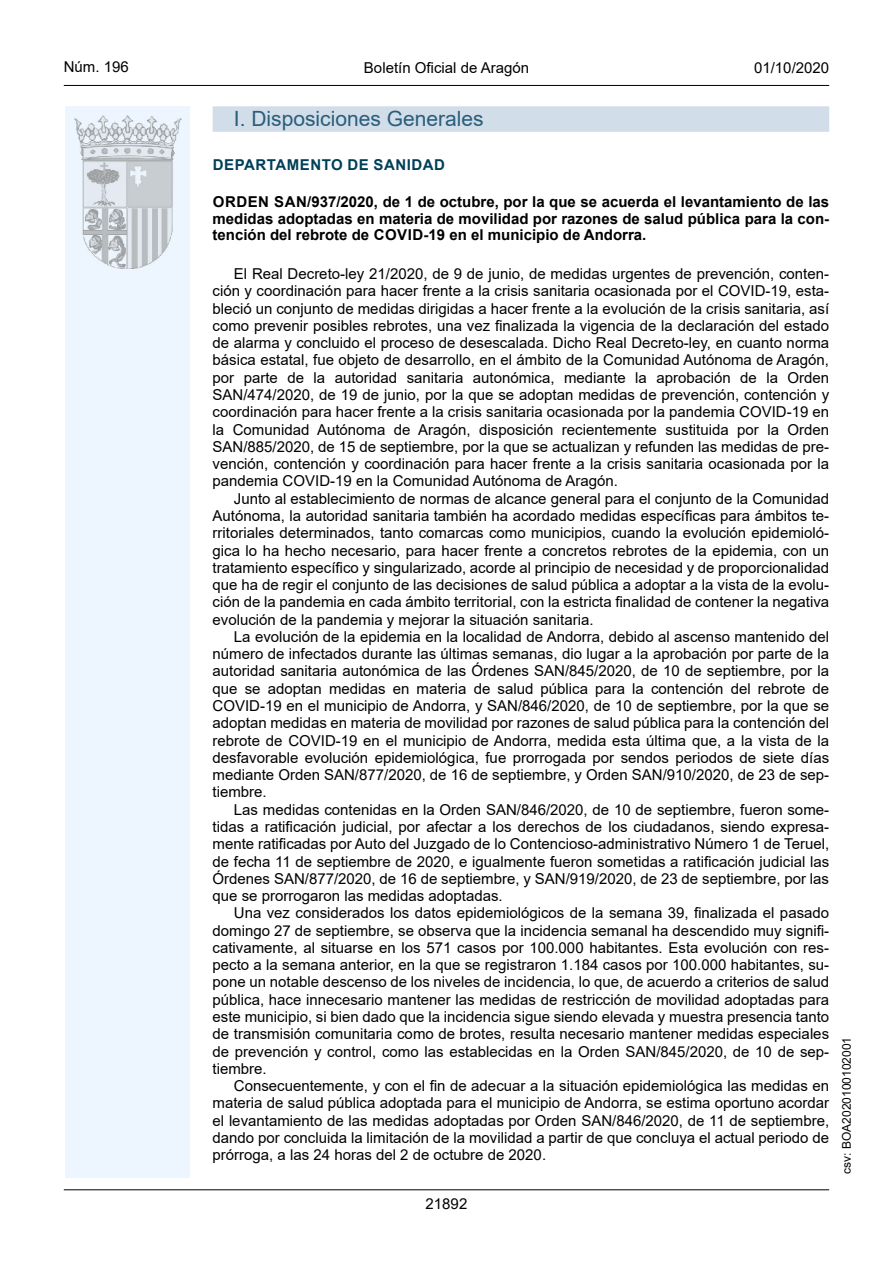
<style>
.page{position:relative;width:893px;height:1263px;background:#fff}
.page>*{position:absolute;margin:0;border:0;box-sizing:border-box;transform-origin:0 0}
.Titulo_sec{font:21px "Arial";color:#2a5e7a}
.inicio_de_parrafo{font:15px/17.2px "Arial";color:#000;text-align:justify}
.Titulo_text{font:700 15px/16.5px "Arial";color:#000;text-align:justify}
.estilo_head-c{font:15px "Arial";color:#000}
.emisor_text{font:700 15px "Arial";letter-spacing:.035em;color:#003f58}
.estilo_head-d{font:15px "Arial";color:#000}
.estilo_head-i{font:15px "Arial";color:#000}
.estilo_head-i-2{font:12px "Arial";color:#000}
</style>
<div class="page">
<hr style="left:64px;top:1189px;width:765px;height:1px;background:#000">
<hr style="left:64px;top:85px;width:765px;height:1px;background:#000">
<div style="left:65px;top:106px;width:125px;height:1072px;background:#edf6fe"></div>
<img style="left:75px;top:115px;width:106px;height:153px">
<div style="left:213px;top:106px;width:616px;height:26px;background:#d1dde8"></div>
<p class="estilo_head-i" style="left:64px;top:57px;width:67px">Núm. 196</p>
<p class="estilo_head-c" style="left:364px;top:57px;width:167px">Boletín Oficial de Aragón</p>
<p class="estilo_head-d" style="left:754px;top:57px;width:77px">01/10/2020</p>
<p class="Titulo_sec" style="left:234px;top:104px;width:251px">I. Disposiciones Generales</p>
<p class="emisor_text" style="left:213px;top:154px;width:234px">DEPARTAMENTO DE SANIDAD</p>
<p class="Titulo_text" style="left:213px;top:194px;width:618px">ORDEN SAN/937/2020, de 1 de octubre, por la que se acuerda el levantamiento de las medidas adoptadas en materia de movilidad por razones de salud pública para la con&shy;tención del rebrote de COVID-19 en el municipio de Andorra.</p>
<p class="inicio_de_parrafo" style="left:213px;top:265px;width:618px;text-indent:21px">El Real Decreto-ley 21/2020, de 9 de junio, de medidas urgentes de prevención, conten&shy;ción y coordinación para hacer frente a la crisis sanitaria ocasionada por el COVID-19, esta&shy;bleció un conjunto de medidas dirigidas a hacer frente a la evolución de la crisis sanitaria, así como prevenir posibles rebrotes, una vez finalizada la vigencia de la declaración del estado de alarma y concluido el proceso de desescalada. Dicho Real Decreto-ley, en cuanto norma básica estatal, fue objeto de desarrollo, en el ámbito de la Comunidad Autónoma de Aragón, por parte de la autoridad sanitaria autonómica, mediante la aprobación de la Orden SAN/474/2020, de 19 de junio, por la que se adoptan medidas de prevención, contención y coordinación para hacer frente a la crisis sanitaria ocasionada por la pandemia COVID-19 en la Comunidad Autónoma de Aragón, disposición recientemente sustituida por la Orden SAN/885/2020, de 15 de septiembre, por la que se actualizan y refunden las medidas de pre&shy;vención, contención y coordinación para hacer frente a la crisis sanitaria ocasionada por la pandemia COVID-19 en la Comunidad Autónoma de Aragón.</p>
<p class="inicio_de_parrafo" style="left:213px;top:490px;width:618px;text-indent:21px">Junto al establecimiento de normas de alcance general para el conjunto de la Comunidad Autónoma, la autoridad sanitaria también ha acordado medidas específicas para ámbitos te&shy;rritoriales determinados, tanto comarcas como municipios, cuando la evolución epidemioló&shy;gica lo ha hecho necesario, para hacer frente a concretos rebrotes de la epidemia, con un tratamiento específico y singularizado, acorde al principio de necesidad y de proporcionalidad que ha de regir el conjunto de las decisiones de salud pública a adoptar a la vista de la evolu&shy;ción de la pandemia en cada ámbito territorial, con la estricta finalidad de contener la negativa evolución de la pandemia y mejorar la situación sanitaria.</p>
<p class="inicio_de_parrafo" style="left:213px;top:628px;width:618px;text-indent:21px">La evolución de la epidemia en la localidad de Andorra, debido al ascenso mantenido del número de infectados durante las últimas semanas, dio lugar a la aprobación por parte de la autoridad sanitaria autonómica de las Órdenes SAN/845/2020, de 10 de septiembre, por la que se adoptan medidas en materia de salud pública para la contención del rebrote de COVID-19 en el municipio de Andorra, y SAN/846/2020, de 10 de septiembre, por la que se adoptan medidas en materia de movilidad por razones de salud pública para la contención del rebrote de COVID-19 en el municipio de Andorra, medida esta última que, a la vista de la desfavorable evolución epidemiológica, fue prorrogada por sendos periodos de siete días mediante Orden SAN/877/2020, de 16 de septiembre, y Orden SAN/910/2020, de 23 de sep&shy;tiembre.</p>
<p class="inicio_de_parrafo" style="left:213px;top:801px;width:618px;text-indent:21px">Las medidas contenidas en la Orden SAN/846/2020, de 10 de septiembre, fueron some&shy;tidas a ratificación judicial, por afectar a los derechos de los ciudadanos, siendo expresa&shy;mente ratificadas por Auto del Juzgado de lo Contencioso-administrativo Número 1 de Teruel, de fecha 11 de septiembre de 2020, e igualmente fueron sometidas a ratificación judicial las Órdenes SAN/877/2020, de 16 de septiembre, y SAN/919/2020, de 23 de septiembre, por las que se prorrogaron las medidas adoptadas.</p>
<p class="inicio_de_parrafo" style="left:213px;top:904px;width:618px;text-indent:21px">Una vez considerados los datos epidemiológicos de la semana 39, finalizada el pasado domingo 27 de septiembre, se observa que la incidencia semanal ha descendido muy signifi&shy;cativamente, al situarse en los 571 casos por 100.000 habitantes. Esta evolución con res&shy;pecto a la semana anterior, en la que se registraron 1.184 casos por 100.000 habitantes, su&shy;pone un notable descenso de los niveles de incidencia, lo que, de acuerdo a criterios de salud pública, hace innecesario mantener las medidas de restricción de movilidad adoptadas para este municipio, si bien dado que la incidencia sigue siendo elevada y muestra presencia tanto de transmisión comunitaria como de brotes, resulta necesario mantener medidas especiales de prevención y control, como las establecidas en la Orden SAN/845/2020, de 10 de sep&shy;tiembre.</p>
<p class="inicio_de_parrafo" style="left:213px;top:1077px;width:618px;text-indent:21px">Consecuentemente, y con el fin de adecuar a la situación epidemiológica las medidas en materia de salud pública adoptada para el municipio de Andorra, se estima oportuno acordar el levantamiento de las medidas adoptadas por Orden SAN/846/2020, de 11 de septiembre, dando por concluida la limitación de la movilidad a partir de que concluya el actual periodo de prórroga, a las 24 horas del 2 de octubre de 2020.</p>
<p class="inicio_de_parrafo" style="left:426px;top:1195px;width:43px">21892</p>
<p class="estilo_head-i-2" style="left:838px;top:1174px;width:138px;rotate:-90deg">csv: BOA2020100102001</p>
</div>
